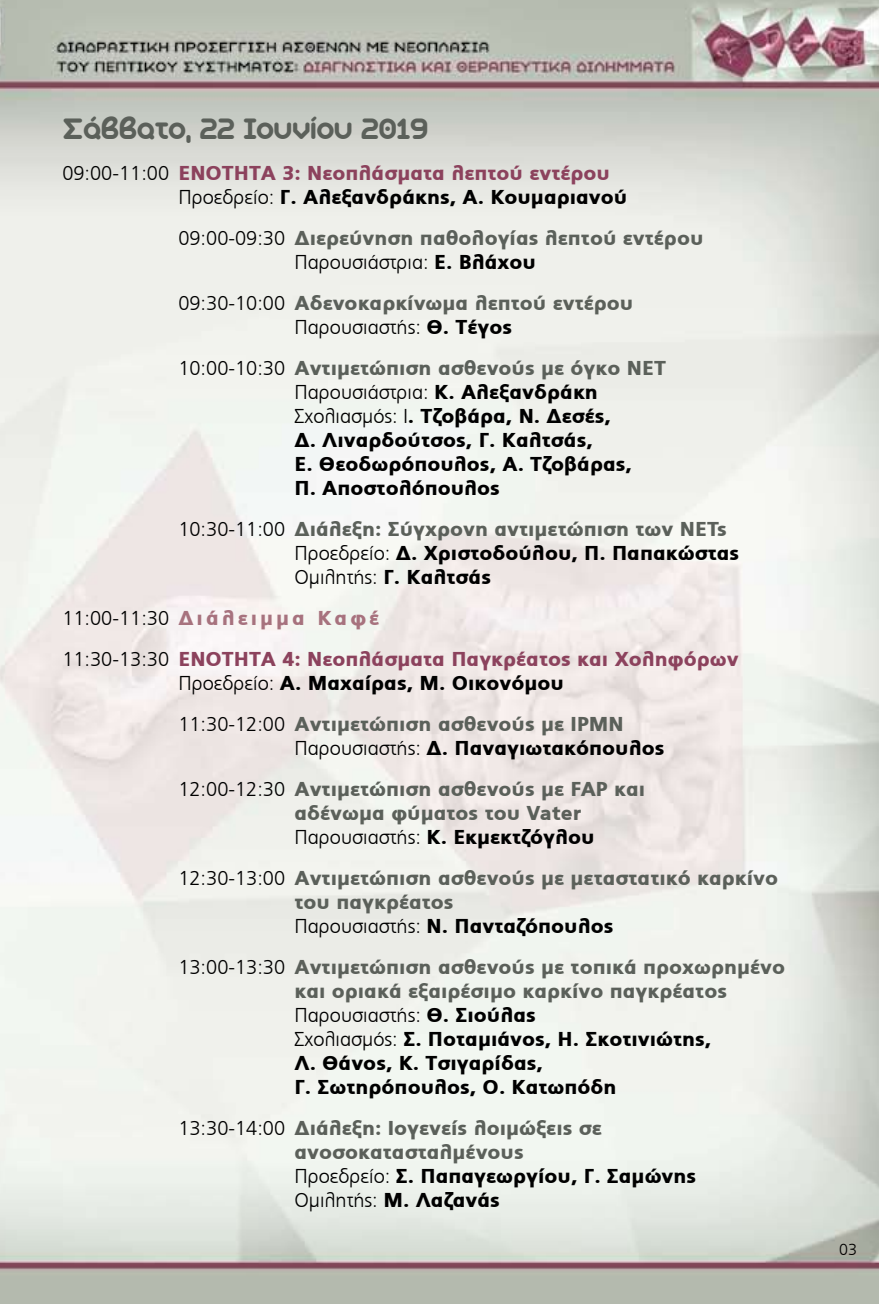
<style>
.page{position:relative;width:879px;height:1304px;background:#fff}
.page>*{position:absolute;margin:0;border:0;box-sizing:border-box;transform-origin:0 0}
.t1{font:32px "Aka Acid GR Soft Ice Cream";color:#5b605a}
.t2{font:900 20px/24px "PF Catalog";color:#5b605a}
.t3{font:900 20px/24px "PF Catalog";color:#000}
.t4{font:900 20px/24px "PF Catalog";color:#8c425d}
.t5{font:300 16px "PF Catalog";color:#000}
.s1{font-weight:300;color:#000}
.s2{color:#000}
.s3{font-weight:300}
.s4{color:#5b605a}
.s5{color:#a7727e}
</style>
<div class="page">
<img style="left:0;top:0;width:879px;height:1304px">
<h1 class="t1" style="left:62px;top:112px;width:367px">Σάββατο, 22 Ιουνίου 2019</h1>
<p class="t4" style="left:178px;top:161px;width:450px;text-indent:-116px"><span class="s1">09:00-11:00</span> ΕΝΟΤΗΤΑ 3: Νεοπλάσματα λεπτού εντέρου<br><span class="s1">Προεδρείο:</span> <span class="s2">Γ. Αλεξανδράκης, Α. Κουμαριανού</span></p>
<p class="t2" style="left:294px;top:226px;width:410px;text-indent:-116px"><span class="s1">09:00-09:30</span> Διερεύνηση παθολογίας λεπτού εντέρου<br><span class="s1">Παρουσιάστρια:</span> <span class="s2">Ε. Βλάχου</span></p>
<p class="t2" style="left:178px;top:291px;width:456px;text-align:center"><span class="s1">09:30-10:00</span> Αδενοκαρκίνωμα λεπτού εντέρου<br><span class="s1">Παρουσιαστής:</span> <span class="s2">Θ. Τέγος</span></p>
<p class="t3" style="left:294px;top:356px;width:373px;text-indent:-116px"><span class="s3">10:00-10:30</span> <span class="s4">Αντιμετώπιση ασθενούς με όγκο ΝΕΤ<br></span><span class="s3">Παρουσιάστρια:</span> Κ. Αλεξανδράκη<br><span class="s3">Σχολιασμός: Ι</span>. Τζοβάρα, Ν. Δεσές,<br>Δ. Λιναρδούτσος, Γ. Καλτσάς,<br>Ε. Θεοδωρόπουλος, Α. Τζοβάρας,<br>Π. Αποστολόπουλος</p>
<p class="t3" style="left:294px;top:517px;width:446px;text-indent:-116px"><span class="s3">10:30-11:00</span> <span class="s4">Διάλεξη: Σύγχρονη αντιμετώπιση των NETs<br></span><span class="s3">Προεδρείο:</span> Δ. Χριστοδούλου, Π. Παπακώστας<br><span class="s3">Ομιλητής:</span> Γ. Καλτσάς</p>
<p class="t4" style="left:62px;top:598px;width:678px;line-height:41px"><span class="s1">11:00-11:30</span> <span class="s5">Διάλειμμα Καφέ<br></span><span class="s1">11:30-13:30</span> ΕΝΟΤΗΤΑ 4: Νεοπλάσματα Παγκρέατος και Χοληφόρων</p>
<p class="t2" style="left:178px;top:663px;width:447px;line-height:41px"><span class="s1">Προεδρείο:</span> <span class="s2">Α. Μαχαίρας, Μ. Οικονόμου<br></span><span class="s1">11:30-12:00</span> Αντιμετώπιση ασθενούς με ΙΡΜΝ</p>
<p class="t2" style="left:178px;top:728px;width:487px;line-height:41px;text-indent:116px"><span class="s1">Παρουσιαστής:</span> <span class="s2">Δ. Παναγιωτακόπουλος<br></span><span class="s1">12:00-12:30</span> Αντιμετώπιση ασθενούς με FAP και</p>
<p class="t2" style="left:294px;top:801px;width:302px">αδένωμα φύματος του Vater<br><span class="s1">Παρουσιαστής:</span> <span class="s2">Κ. Εκμεκτζόγλου</span></p>
<p class="t2" style="left:294px;top:866px;width:485px;text-indent:-116px"><span class="s1">12:30-13:00</span> Αντιμετώπιση ασθενούς με μεταστατικό καρκίνο του παγκρέατος<br><span class="s1">Παρουσιαστής:</span> <span class="s2">Ν. Πανταζόπουλος</span></p>
<p class="t3" style="left:294px;top:955px;width:492px;text-indent:-116px"><span class="s3">13:00-13:30</span> <span class="s4">Αντιμετώπιση ασθενούς με τοπικά προχωρημένο και οριακά εξαιρέσιμο καρκίνο παγκρέατος </span><span class="s3">Παρουσιαστής:</span> Θ. Σιούλας<br><span class="s3">Σχολιασμός:</span> Σ. Ποταμιάνος, Η. Σκοτινιώτης,<br>Λ. Θάνος, Κ. Τσιγαρίδας,<br>Γ. Σωτηρόπουλος, Ο. Κατωπόδη</p>
<p class="t2" style="left:294px;top:1116px;width:403px;text-indent:-116px"><span class="s1">13:30-14:00</span> Διάλεξη: Ιογενείς λοιμώξεις σε ανοσοκατασταλμένους<br><span class="s1">Προεδρείο:</span> <span class="s2">Σ. Παπαγεωργίου, Γ. Σαμώνης<br></span><span class="s1">Ομιλητής:</span> <span class="s2">Μ. Λαζανάς</span></p>
<p class="t5" style="left:839px;top:1241px;width:19px">03</p>
</div>
